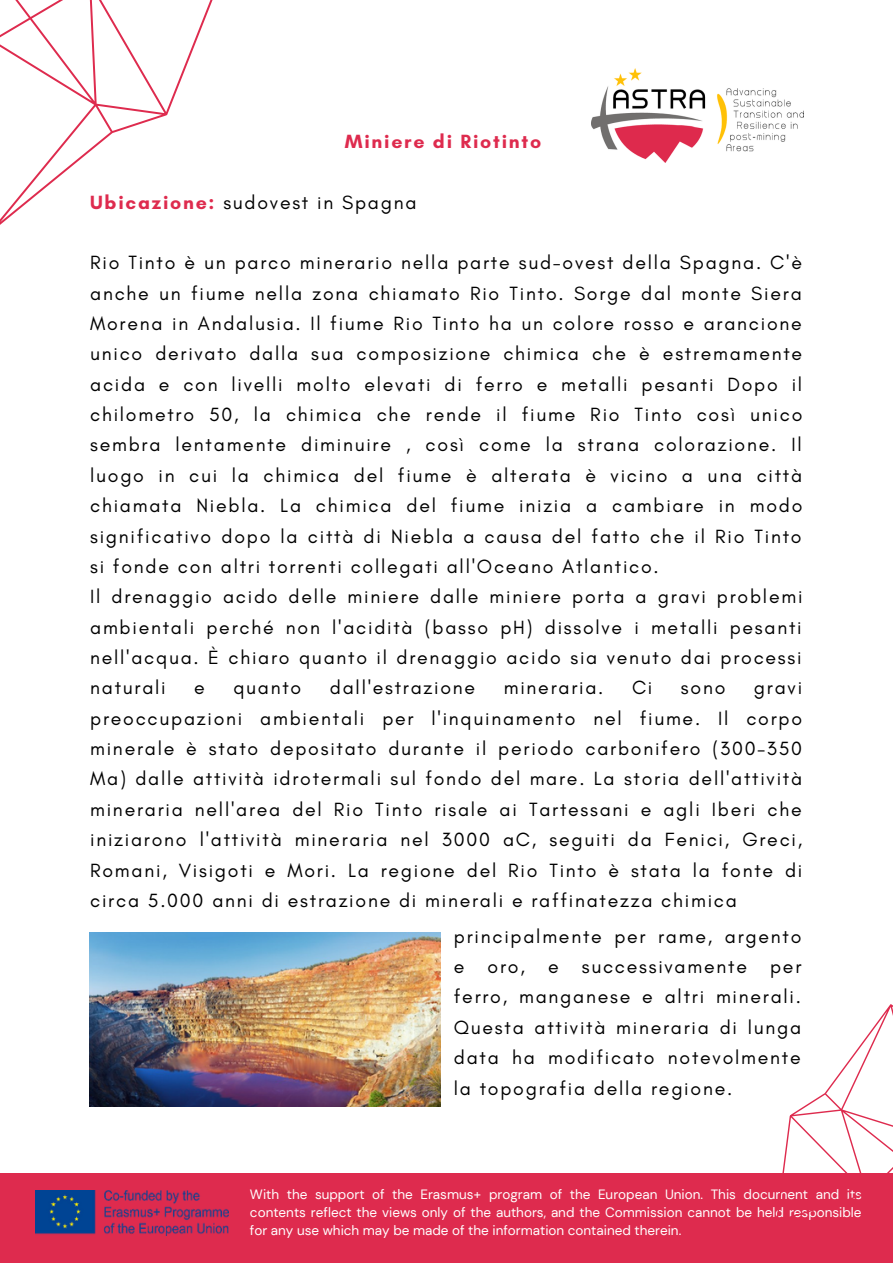
<style>
.page{position:relative;width:893px;height:1264px;background:#fff}
.page>*{position:absolute;margin:0;border:0;box-sizing:border-box;transform-origin:0 0}
.t1{font:19.5px/30.3px "Glacial Indifference";letter-spacing:.09em;color:#000;text-align:justify}
.t2{font:700 19.5px "Glacial Indifference";letter-spacing:.09em;color:#de2b4e}
.t3{font:13.5px/18px "DM Sans";color:#fff;text-align:justify}
.s1{font-weight:700;color:#de2b4e}
</style>
<div class="page">
<div style="left:0;top:1173px;width:892px;height:89px;background:#de2b4e"></div>
<img style="left:591px;top:68px;width:212px;height:95px">
<img style="left:36px;top:1190px;width:192px;height:45px">
<img style="left:89px;top:932px;width:351px;height:174px">
<svg style="left:0;top:0;width:213px;height:225px"></svg>
<svg style="left:782px;top:1004px;width:110px;height:169px"></svg>
<p class="t2" style="left:345px;top:129px;width:198px">Miniere di Riotinto</p>
<p class="t1" style="left:90px;top:186px;width:328px"><span class="s1">Ubicazione:</span> sudovest in Spagna</p>
<p class="t1" style="left:90px;top:247px;width:713px;text-align:left">Rio Tinto è un parco minerario nella parte sud-ovest della Spagna. C'è anche un fiume nella zona chiamato Rio Tinto. Sorge dal monte Siera Morena in Andalusia. Il fiume Rio Tinto ha un colore rosso e arancione unico derivato dalla sua composizione chimica che è estremamente acida e con livelli molto elevati di ferro e metalli pesanti Dopo il chilometro 50, la chimica che rende il fiume Rio Tinto così unico sembra lentamente diminuire , così come la strana colorazione. Il luogo in cui la chimica del fiume è alterata è vicino a una città chiamata Niebla. La chimica del fiume inizia a cambiare in modo significativo dopo la città di Niebla a causa del fatto che il Rio Tinto si fonde con altri torrenti collegati all'Oceano Atlantico.<br>Il drenaggio acido delle miniere dalle miniere porta a gravi problemi ambientali perché non l'acidità (basso pH) dissolve i metalli pesanti nell'acqua. È chiaro quanto il drenaggio acido sia venuto dai processi naturali</p>
<p class="t1" style="left:194px;top:672px;width:12px">e</p>
<p class="t1" style="left:233px;top:672px;width:69px">quanto</p>
<p class="t1" style="left:330px;top:672px;width:147px">dall'estrazione</p>
<p class="t1" style="left:503px;top:672px;width:101px">mineraria.</p>
<p class="t1" style="left:632px;top:672px;width:22px">Ci</p>
<p class="t1" style="left:681px;top:672px;width:46px">sono</p>
<p class="t1" style="left:90px;top:672px;width:713px;text-indent:663px">gravi preoccupazioni ambientali per l'inquinamento nel fiume. Il corpo minerale è stato depositato durante il periodo carbonifero (300–350<br>Ma) dalle attività idrotermali sul fondo del mare. La storia dell'attività mineraria nell'area del Rio Tinto risale ai Tartessani e agli Iberi che iniziarono l'attività mineraria nel 3000 aC, seguiti da Fenici, Greci, Romani, Visigoti e Mori. La regione del Rio Tinto è stata la fonte di circa 5.000 anni di estrazione di minerali e raffinatezza chimica</p>
<p class="t1" style="left:454px;top:920px;width:349px">principalmente per rame, argento e oro, e successivamente per ferro, manganese e altri minerali.<br>Questa attività mineraria di lunga data ha modificato notevolmente la topografia della regione.</p>
<p class="t3" style="left:250px;top:1185px;width:613px">With the support of the Erasmus+ program of the European Union. This document and its contents reflect the views only of the authors, and the Commission cannot be held responsible for any use which may be made of the information contained therein.</p>
</div>
